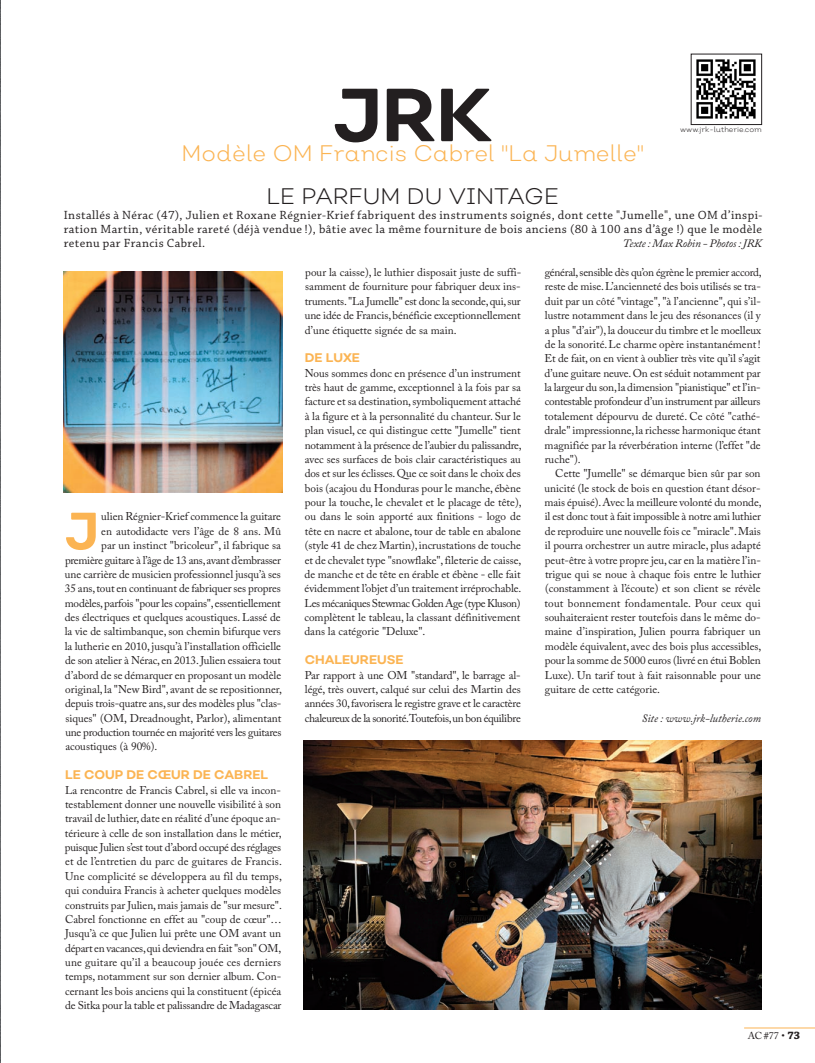
<style>
.page{position:relative;width:815px;height:1063px;background:#fff}
.page>*{position:absolute;margin:0;border:0;box-sizing:border-box;transform-origin:0 0}
.t1{font:700 75px "Nutmeg";color:#231f20}
.t2{font:700 52.12px "Nutmeg";color:#fbb453}
.t3{font:300 22.5px "Nutmeg";color:#fbb453}
.t4{font:300 22.5px "Nutmeg";color:#231f20}
.t5{font:12.5px/14.4px "Chaparral Pro";letter-spacing:.035em;color:#231f20;text-align:justify}
.t6{font:700 12.5px "Nutmeg";color:#fbb453}
.t7{font:11.25px/14.4px "Adobe Caslon Pro";color:#231f20;text-align:justify}
.t8{font:11.25px "Adobe Caslon Pro";letter-spacing:-.025em;color:#231f20}
.t9{font:italic 11.25px "Adobe Caslon Pro";letter-spacing:-.01em;color:#231f20}
.t10{font:11.25px "Adobe Caslon Pro";letter-spacing:-.02em;color:#231f20}
.t11{font:10px "Adobe Caslon Pro";color:#231f20}
.t12{font:300 7.5px "Nutmeg";color:#231f20}
.s1{font-family:"Chaparral Pro";font-weight:700;font-size:11.25px}
</style>
<div class="page">
<img style="left:0;top:1px;width:1px;height:1061px">
<img style="left:304px;top:740px;width:458px;height:270px">
<hr style="left:744px;top:1028px;width:71px;height:1px;background:#fbb453">
<img style="left:64px;top:271px;width:218px;height:222px">
<img style="left:696px;top:59px;width:60px;height:60px">
<div style="left:691px;top:54px;width:71px;height:71px;border:1px solid #231f20"></div>
<h1 class="t1" style="left:333px;top:86px;width:160px">JRK</h1>
<h3 class="t3" style="left:182px;top:145px;width:464px">Modèle OM Francis Cabrel "La Jumelle"</h3>
<p class="t12" style="left:680px;top:127px;width:83px">www.jrk-lutherie.com</p>
<h3 class="t4" style="left:266px;top:188px;width:294px">LE PARFUM DU VINTAGE</h3>
<p class="t5" style="left:64px;top:208px;width:700px">Installés à Nérac (47), Julien et Roxane Régnier-Krief fabriquent des instruments soignés, dont cette "Jumelle", une OM d’inspi&shy;ration Martin, véritable rareté (déjà vendue !), bâtie avec la même fourniture de bois anciens (80 à 100 ans d’âge !) que le modèle retenu par Francis Cabrel.</p>
<p class="t9" style="left:623px;top:240px;width:140px">Texte : Max Robin - Photos : JRK</p>
<h2 class="t2" style="left:65px;top:511px;width:35px">J</h2>
<p class="t7" style="left:101px;top:511px;width:181px">ulien Régnier-Krief commence la guitare</p>
<p class="t7" style="left:101px;top:525px;width:181px">en autodidacte vers l’âge de 8 ans. Mû</p>
<p class="t7" style="left:101px;top:540px;width:181px">par un instinct "bricoleur", il fabrique sa</p>
<p class="t8" style="left:65px;top:556px;width:217px">première guitare à l’âge de 13 ans, avant d’embrasser</p>
<p class="t7" style="left:65px;top:568px;width:217px">une carrière de musicien professionnel jusqu’à ses</p>
<p class="t7" style="left:65px;top:583px;width:217px">35 ans, tout en continuant de fabriquer ses propres</p>
<p class="t10" style="left:65px;top:599px;width:217px">modèles, parfois "pour les copains", essentiellement</p>
<p class="t7" style="left:65px;top:611px;width:217px">des électriques et quelques acoustiques. Lassé de</p>
<p class="t7" style="left:65px;top:626px;width:217px">la vie de saltimbanque, son chemin bifurque vers</p>
<p class="t7" style="left:65px;top:640px;width:218px">la lutherie en 2010, jusqu’à l’installation officielle</p>
<p class="t7" style="left:65px;top:655px;width:217px">de son atelier à Nérac, en 2013. Julien essaiera tout</p>
<p class="t7" style="left:65px;top:669px;width:218px">d’abord de se démarquer en proposant un modèle</p>
<p class="t7" style="left:65px;top:683px;width:218px">original, la "New Bird", avant de se repositionner,</p>
<p class="t7" style="left:65px;top:698px;width:218px">depuis trois-quatre ans, sur des modèles plus "clas-</p>
<p class="t7" style="left:65px;top:712px;width:218px">siques" (OM, Dreadnought, Parlor), alimentant</p>
<p class="t8" style="left:65px;top:728px;width:217px">une production tournée en majorité vers les guitares</p>
<p class="t7" style="left:65px;top:741px;width:93px">acoustiques (à 90%).</p>
<p class="t6" style="left:65px;top:770px;width:205px">LE COUP DE CŒUR DE CABREL</p>
<p class="t7" style="left:65px;top:784px;width:219px">La rencontre de Francis Cabrel, si elle va incon&shy;testablement donner une nouvelle visibilité à son travail de luthier, date en réalité d’une époque an&shy;térieure à celle de son installation dans le métier, puisque Julien s’est tout d’abord occupé des réglages et de l’entretien du parc de guitares de Francis.<br>Une complicité se développera au fil du temps, qui conduira Francis à acheter quelques modèles construits par Julien, mais jamais de "sur mesure".<br>Cabrel fonctionne en effet au "coup de cœur"… Jusqu’à ce que Julien lui prête une OM avant un départ en vacances, qui deviendra en fait "son" OM, une guitare qu’il a beaucoup jouée ces derniers temps, notamment sur son dernier album. Con&shy;cernant les bois anciens qui la constituent (épicéa de Sitka pour la table et palissandre de Madagascar</p>
<p class="t7" style="left:305px;top:266px;width:218px">pour la caisse), le luthier disposait juste de suffi&shy;samment de fourniture pour fabriquer deux ins&shy;truments. "La Jumelle" est donc la seconde, qui, sur une idée de Francis, bénéficie exceptionnellement d’une étiquette signée de sa main.</p>
<p class="t6" style="left:305px;top:353px;width:57px">DE LUXE</p>
<p class="t7" style="left:304px;top:367px;width:219px">Nous sommes donc en présence d’un instrument très haut de gamme, exceptionnel à la fois par sa facture et sa destination, symboliquement attaché à la figure et à la personnalité du chanteur. Sur le plan visuel, ce qui distingue cette "Jumelle" tient notamment à la présence de l’aubier du palissandre, avec ses surfaces de bois clair caractéristiques au dos et sur les éclisses. Que ce soit dans le choix des bois (acajou du Honduras pour le manche, ébène pour la touche, le chevalet et le placage de tête), ou dans le soin apporté aux finitions - logo de tête en nacre et abalone, tour de table en abalone (style 41 de chez Martin), incrustations de touche et de chevalet type "snowflake", fileterie de caisse, de manche et de tête en érable et ébène - elle fait évidemment l’objet d’un traitement irréprochable.<br>Les mécaniques Stewmac Golden Age (type Kluson) complètent le tableau, la classant définitivement dans la catégorie "Deluxe".</p>
<p class="t6" style="left:305px;top:655px;width:100px">CHALEUREUSE</p>
<p class="t7" style="left:305px;top:669px;width:218px">Par rapport à une OM "standard", le barrage al&shy;légé, très ouvert, calqué sur celui des Martin des années 30, favorisera le registre grave et le caractère chaleureux de la sonorité.Toutefois, un bon équilibre</p>
<p class="t7" style="left:544px;top:266px;width:219px">général, sensible dès qu’on égrène le premier accord, reste de mise. L’ancienneté des bois utilisés se tra&shy;duit par un côté "vintage", "à l’ancienne", qui s’il&shy;lustre notamment dans le jeu des résonances (il y a plus "d’air"), la douceur du timbre et le moelleux de la sonorité. Le charme opère instantanément!<br>Et de fait, on en vient à oublier très vite qu’il s’agit d’une guitare neuve. On est séduit notamment par la largeur du son, la dimension "pianistique" et l’in&shy;contestable profondeur d’un instrument par ailleurs totalement dépourvu de dureté. Ce côté "cathé&shy;drale" impressionne, la richesse harmonique étant magnifiée par la réverbération interne (l’effet "de ruche").</p>
<p class="t7" style="left:545px;top:468px;width:218px;text-indent:11px">Cette "Jumelle" se démarque bien sûr par son unicité (le stock de bois en question étant désor&shy;mais épuisé). Avec la meilleure volonté du monde, il est donc tout à fait impossible à notre ami luthier de reproduire une nouvelle fois ce "miracle". Mais il pourra orchestrer un autre miracle, plus adapté peut-être à votre propre jeu, car en la matière l’in&shy;trigue qui se noue à chaque fois entre le luthier (constamment à l’écoute) et son client se révèle tout bonnement fondamentale. Pour ceux qui souhaiteraient rester toutefois dans le même do&shy;maine d’inspiration, Julien pourra fabriquer un modèle équivalent, avec des bois plus accessibles, pour la somme de 5000 euros (livré en étui Boblen Luxe). Un tarif tout à fait raisonnable pour une guitare de cette catégorie.</p>
<p class="t9" style="left:642px;top:714px;width:121px">Site : www.jrk-lutherie.com</p>
<p class="t11" style="left:748px;top:1032px;width:54px">AC #77 • <span class="s1">73</span></p>
</div>
